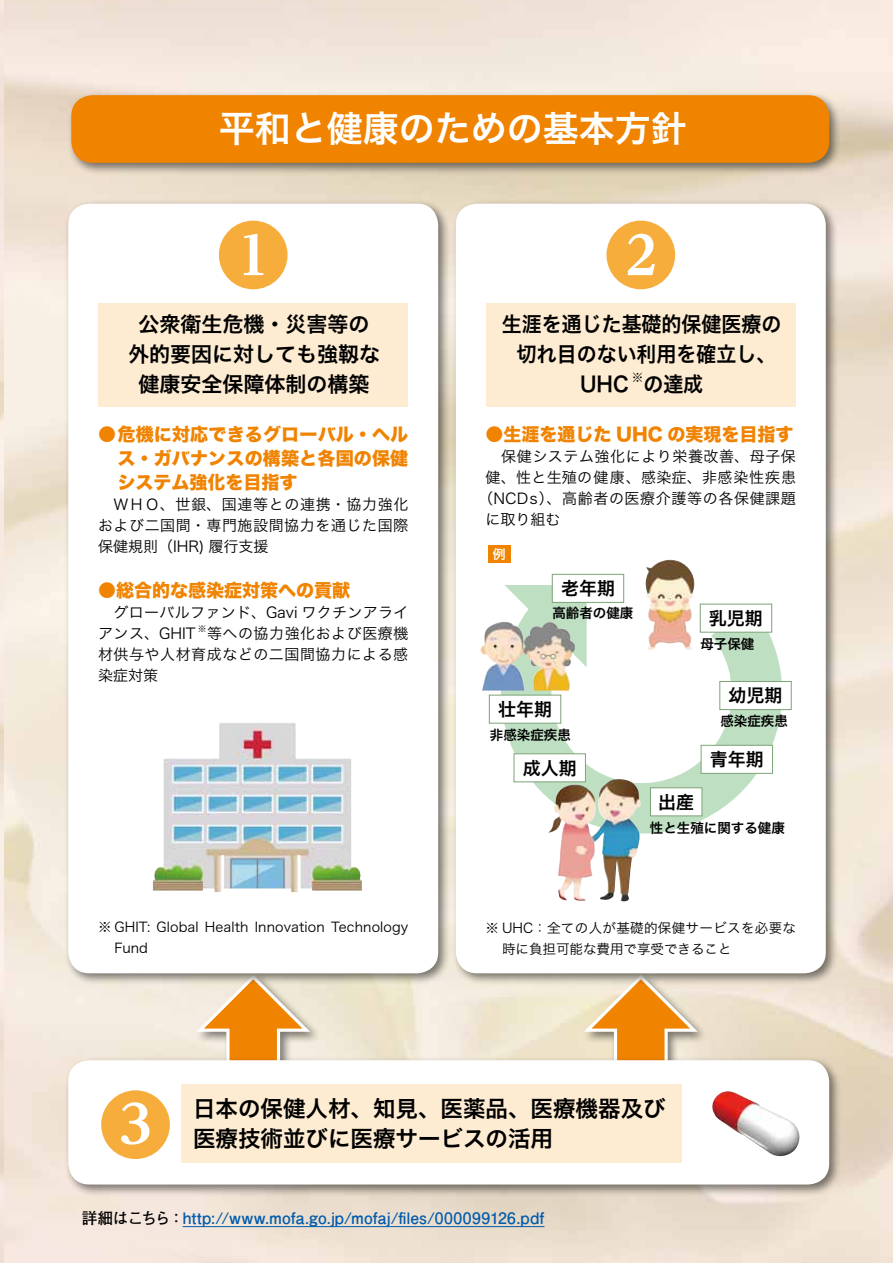
<style>
.page{position:relative;width:893px;height:1263px;background:#fff}
.page>*{position:absolute;margin:0;border:0;box-sizing:border-box;transform-origin:0 0}
.t1{font:800 52.5px "UD Reimin Pro";color:#fff}
.t2{font:36px "Hira Kaku Pro N W6";color:#fff}
.t3{font:22.5px/30px "Hira Kaku Pro N W6";color:#000}
.t4{font:21px/30px "Hira Kaku Pro N W6";color:#000;text-align:center}
.t5{font:21px "Hira Kaku Pro N W6";color:#000;scale:.95 1}
.t6{font:18px/24px "Hira Kaku Std N W8";letter-spacing:.01em;color:#f08300;text-align:justify}
.t7{font:18px "Hira Kaku Std W8";color:#f08300}
.t8{font:18px "Hira Kaku Pro N W6";color:#000}
.t9{font:700 15.75px "Futo Go B101 Pro";letter-spacing:.005em;color:#005bac}
.t10{font:15px/21px "Hira Kaku Pro N W3";letter-spacing:.035em;color:#000;text-align:justify}
.t11{font:13.5px/21px "Hira Kaku Pro N W3";letter-spacing:.01em;color:#000}
.t12{font:13.5px "Hira Kaku Pro N W6";color:#000}
.t13{font:12.9px "Hira Kaku Pro N W6";color:#fff}
.t14{font:12.3px "Hira Kaku Pro N W6";color:#000;scale:.95 1}
.t15{font:8.7px "Hira Kaku Pro N W3";color:#000}
.s1{color:#000}
</style>
<div class="page">
<div style="left:67px;top:91px;width:775px;height:84px;background:#000;opacity:.5"></div>
<div style="left:71px;top:95px;width:758px;height:68px;background:#f08300;border-radius:21px"></div>
<div style="left:581px;top:972px;width:128px;height:117px;background:#000;opacity:.5"></div>
<svg style="left:580px;top:986px;width:118px;height:70px;background:#ebb672"></svg>
<div style="left:194px;top:972px;width:127px;height:117px;background:#000;opacity:.5"></div>
<svg style="left:192px;top:986px;width:119px;height:70px;background:#ecb878"></svg>
<div style="left:64px;top:200px;width:387px;height:786px;background:#000;opacity:.5"></div>
<div style="left:68px;top:204px;width:370px;height:769px;background:#fff;border-radius:21px"></div>
<div style="left:64px;top:1056px;width:778px;height:141px;background:#000;opacity:.5"></div>
<div style="left:68px;top:1060px;width:761px;height:124px;background:#fff;border-radius:21px"></div>
<div style="left:452px;top:200px;width:386px;height:786px;background:#000;opacity:.5"></div>
<div style="left:456px;top:204px;width:370px;height:769px;background:#fff;border-radius:21px"></div>
<div style="left:101px;top:1090px;width:69px;height:69px;background:#f6ad3c;border-radius:50%"></div>
<div style="left:181px;top:1084px;width:501px;height:79px;background:#feecd2"></div>
<div style="left:219px;top:221px;width:69px;height:68px;background:#f6ad3c;border-radius:50%"></div>
<div style="left:98px;top:304px;width:310px;height:103px;background:#feecd2"></div>
<img style="left:153px;top:723px;width:209px;height:169px">
<img style="left:712px;top:1091px;width:88px;height:66px">
<hr style="left:183px;top:1226px;width:361px;height:1px;background:#005bac">
<div style="left:606px;top:221px;width:69px;height:68px;background:#f6ad3c;border-radius:50%"></div>
<div style="left:486px;top:304px;width:310px;height:103px;background:#feecd2"></div>
<svg style="left:499px;top:585px;width:287px;height:249px"></svg>
<div style="left:700px;top:604px;width:72px;height:28px;background:#fff;border:1px solid #7da478"></div>
<div style="left:720px;top:681px;width:71px;height:29px;background:#fff;border:1px solid #7da478"></div>
<div style="left:701px;top:745px;width:72px;height:28px;background:#fff;border:1px solid #7da478"></div>
<div style="left:514px;top:753px;width:72px;height:29px;background:#fff;border:1px solid #7da478"></div>
<div style="left:489px;top:695px;width:72px;height:28px;background:#fff;border:1px solid #7da478"></div>
<div style="left:552px;top:574px;width:72px;height:29px;background:#fff;border:1px solid #7da478"></div>
<div style="left:650px;top:788px;width:52px;height:28px;background:#fff;border:1px solid #7da478"></div>
<img style="left:480px;top:620px;width:95px;height:71px">
<img style="left:548px;top:779px;width:94px;height:122px">
<img style="left:646px;top:560px;width:50px;height:90px">
<div style="left:488px;top:545px;width:23px;height:17px;background:#f08300"></div>
<h2 class="t2" style="left:219px;top:96px;width:469px">平和と健康のための基本方針</h2>
<h1 class="t1" style="left:237px;top:212px;width:34px">1</h1>
<h3 class="t4" style="left:128px;top:309px;width:253px">公衆衛生危機・災害等の外的要因に対しても強靱な健康安全保障体制の構築</h3>
<p class="t6" style="left:118px;top:423px;width:292px;text-indent:-19px">● 危機に対応できるグローバル・ヘルス・ガバナンスの構築と各国の保健システム強化を目指す</p>
<p class="t10" style="left:98px;top:493px;width:312px">　ＷＨＯ、世銀、国連等との連携・協力強化および二国間・専門施設間協力を通じた国際保健規則（IHR) 履行支援</p>
<p class="t7" style="left:98px;top:580px;width:253px">●総合的な感染症対策への貢献</p>
<p class="t10" style="left:98px;top:601px;width:312px">　グローバルファンド、Gavi ワクチンアライアンス、GHIT</p>
<p class="t15" style="left:198px;top:621px;width:10px">※</p>
<p class="t10" style="left:98px;top:622px;width:312px;text-indent:109px">等への協力強化および医療機材供与や人材育成などの二国間協力による感染症対策</p>
<p class="t11" style="left:115px;top:915px;width:295px;text-indent:-16px">※ GHIT: Global Health Innovation Technology<br>Fund</p>
<h1 class="t1" style="left:625px;top:212px;width:34px">2</h1>
<h3 class="t5" style="left:502px;top:306px;width:295px">生涯を通じた基礎的保健医療の</h3>
<h3 class="t5" style="left:517px;top:336px;width:275px">切れ目のない利用を確立し、</h3>
<h3 class="t5" style="left:580px;top:366px;width:53px">UHC</h3>
<p class="t14" style="left:632px;top:366px;width:14px">※</p>
<h3 class="t5" style="left:643px;top:366px;width:64px">の達成</h3>
<p class="t7" style="left:486px;top:424px;width:309px">●生涯を通じた UHC の実現を目指す</p>
<p class="t10" style="left:486px;top:445px;width:312px">　保健システム強化により栄養改善、母子保</p>
<p class="t10" style="left:486px;top:466px;width:312px">健、性と生殖の健康、感染症、非感染性疾患</p>
<p class="t10" style="left:478px;top:487px;width:319px">（ＮＣＤｓ）、高齢者の医療介護等の各保健課題</p>
<p class="t10" style="left:486px;top:508px;width:76px">に取り組む</p>
<p class="t13" style="left:493px;top:542px;width:14px">例</p>
<p class="t8" style="left:561px;top:572px;width:55px">老年期</p>
<p class="t12" style="left:552px;top:601px;width:82px">高齢者の健康</p>
<p class="t8" style="left:709px;top:602px;width:55px">乳児期</p>
<p class="t12" style="left:700px;top:631px;width:55px">母子保健</p>
<p class="t8" style="left:498px;top:693px;width:55px">壮年期</p>
<p class="t12" style="left:490px;top:723px;width:82px">非感染症疾患</p>
<p class="t8" style="left:523px;top:752px;width:55px">成人期</p>
<p class="t8" style="left:728px;top:679px;width:55px">幼児期</p>
<p class="t12" style="left:720px;top:709px;width:69px">感染症疾患</p>
<p class="t8" style="left:658px;top:786px;width:37px">出産</p>
<p class="t8" style="left:710px;top:743px;width:55px">青年期</p>
<p class="t12" style="left:650px;top:815px;width:136px">性と生殖に関する健康</p>
<p class="t11" style="left:502px;top:917px;width:295px;text-indent:-16px">※ UHC：全ての人が基礎的保健サービスを必要な時に負担可能な費用で享受できること</p>
<h1 class="t1" style="left:119px;top:1081px;width:34px">3</h1>
<h3 class="t3" style="left:193px;top:1092px;width:474px">日本の保健人材、知見、医薬品、医療機器及び医療技術並びに医療サービスの活用</h3>
<p class="t9" style="left:82px;top:1206px;width:464px"><span class="s1">詳細はこちら：</span>http://www.mofa.go.jp/mofaj/files/000099126.pdf</p>
</div>
